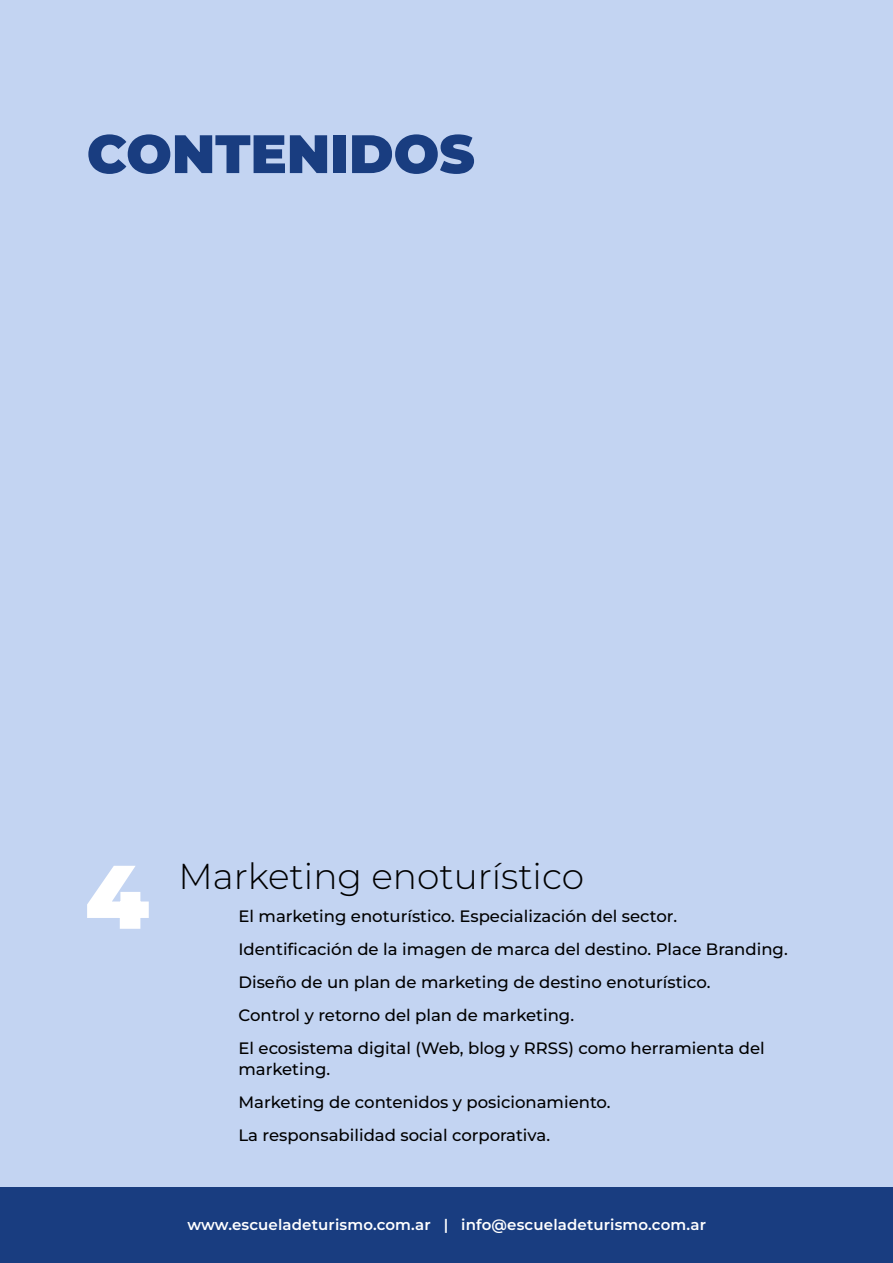
<style>
.page{position:relative;width:893px;height:1263px;background:#c3d4f2}
.page>*{position:absolute;margin:0;border:0;box-sizing:border-box;transform-origin:0 0}
.t1{font:900 90px "Montserrat";color:#fff}
.t2{font:900 54px "Montserrat";color:#193d80}
.t3{font:300 36px "Montserrat";color:#000}
.t4{font:500 16.5px/33px "Montserrat";color:#000}
.t5{font:600 15px "Montserrat";letter-spacing:.01em;color:#fff}
</style>
<div class="page">
<div style="left:0;top:1188px;width:893px;height:75px;background:#193d80"></div>
<h2 class="t2" style="left:87px;top:118px;width:389px">CONTENIDOS</h2>
<h1 class="t1" style="left:85px;top:837px;width:66px">4</h1>
<h3 class="t3" style="left:178px;top:852px;width:407px">Marketing enoturístico</h3>
<p class="t4" style="left:238px;top:899px;width:551px">El marketing enoturístico. Especialización del sector.<br>Identificación de la imagen de marca del destino. Place Branding.<br>Diseño de un plan de marketing de destino enoturístico.<br>Control y retorno del plan de marketing.<br>El ecosistema digital (Web, blog y RRSS) como herramienta del</p>
<p class="t4" style="left:238px;top:1052px;width:374px">marketing.<br>Marketing de contenidos y posicionamiento.<br>La responsabilidad social corporativa.</p>
<p class="t5" style="left:187px;top:1214px;width:520px">www.escueladeturismo.com.ar | info@escueladeturismo.com.ar</p>
</div>
